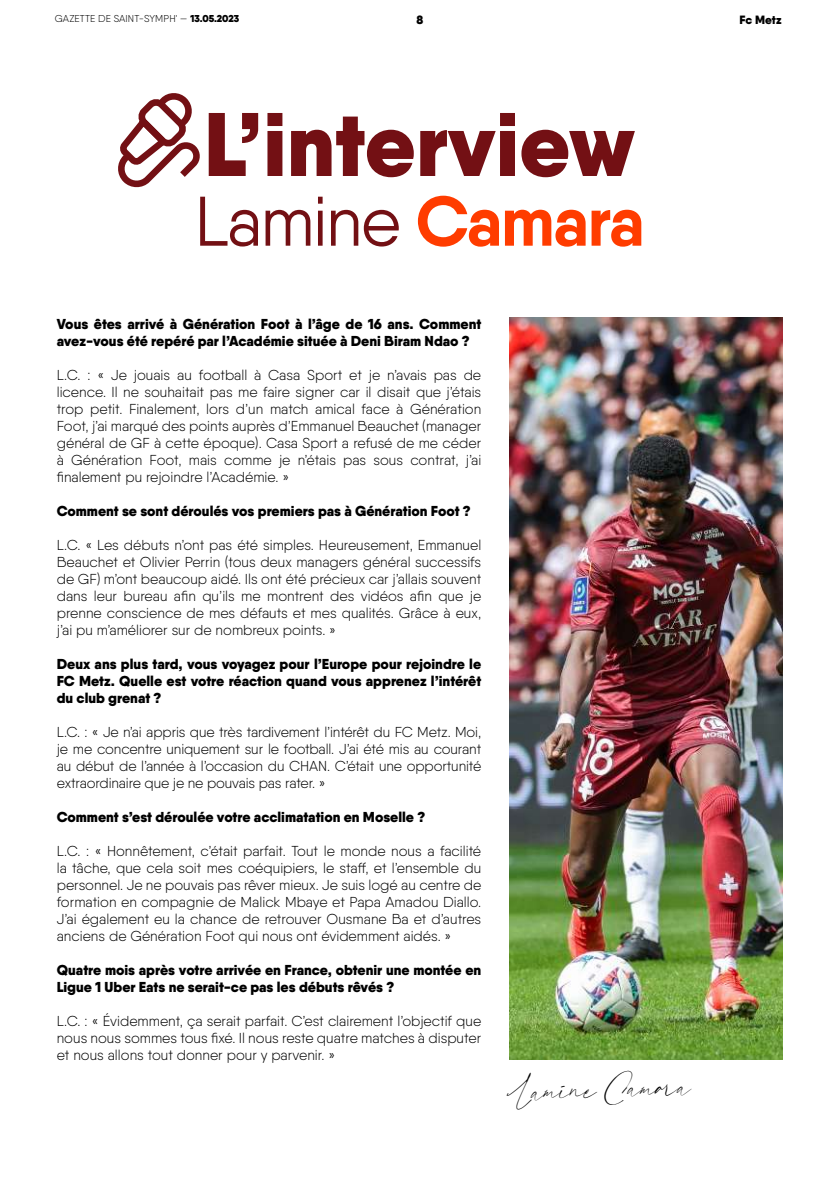
<style>
.page{position:relative;width:840px;height:1191px;background:#fff}
.page>*{position:absolute;margin:0;border:0;box-sizing:border-box;transform-origin:0 0}
.t1{font:900 90px "Qanelas";color:#731014}
.t2{font:70px "Qanelas";letter-spacing:-.02em;color:#731014}
.t3{font:26px "Mariyam";color:#000}
.t4{font:300 14.4px/17px "Qanelas";color:#000;text-align:justify}
.t5{font:900 14.4px/17px "Qanelas";color:#000}
.t6{font:900 12px "Qanelas";color:#000}
.t7{font:300 10px "Qanelas";letter-spacing:.01em;color:#000}
.s1{font-weight:900}
.s2{font-weight:700;color:#ff3c00}
</style>
<div class="page">
<img style="left:509px;top:317px;width:272px;height:743px">
<svg style="left:118px;top:93px;width:82px;height:95px"></svg>
<p class="t7" style="left:55px;top:13px;width:186px">GAZETTE DE SAINT-SYMPH' — <span class="s1">13.05.2023</span></p>
<p class="t6" style="left:739px;top:12px;width:43px">Fc Metz</p>
<p class="t6" style="left:416px;top:12px;width:8px">8</p>
<h1 class="t1" style="left:204px;top:86px;width:433px">L’interview</h1>
<h2 class="t2" style="left:194px;top:178px;width:451px">Lamine <span class="s2">Camara</span></h2>
<p class="t5" style="left:57px;top:315px;width:426px">Vous êtes arrivé à Génération Foot à l’âge de 16 ans. Comment avez-vous été repéré par l’Académie située à Deni Biram Ndao ?</p>
<p class="t4" style="left:57px;top:366px;width:426px">L.C. : « Je jouais au football à Casa Sport et je n’avais pas de licence. Il ne souhaitait pas me faire signer car il disait que j’étais trop petit. Finalement, lors d’un match amical face à Génération Foot, j’ai marqué des points auprès d’Emmanuel Beauchet (manager général de GF à cette époque). Casa Sport a refusé de me céder à Génération Foot, mais comme je n’étais pas sous contrat, j’ai finalement pu rejoindre l’Académie. »</p>
<p class="t5" style="left:57px;top:502px;width:415px">Comment se sont déroulés vos premiers pas à Génération Foot ?</p>
<p class="t4" style="left:57px;top:536px;width:426px">L.C. « Les débuts n’ont pas été simples. Heureusement, Emmanuel Beauchet et Olivier Perrin (tous deux managers général successifs de GF) m’ont beaucoup aidé. Ils ont été précieux car j’allais souvent dans leur bureau afin qu’ils me montrent des vidéos afin que je prenne conscience de mes défauts et mes qualités. Grâce à eux, j’ai pu m’améliorer sur de nombreux points. »</p>
<p class="t5" style="left:57px;top:655px;width:426px;text-align:justify">Deux ans plus tard, vous voyagez pour l’Europe pour rejoindre le FC Metz. Quelle est votre réaction quand vous apprenez l’intérêt du club grenat ?</p>
<p class="t4" style="left:57px;top:723px;width:426px">L.C. : « Je n’ai appris que très tardivement l’intérêt du FC Metz. Moi, je me concentre uniquement sur le football. J’ai été mis au courant au début de l’année à l’occasion du CHAN. C’était une opportunité extraordinaire que je ne pouvais pas rater. »</p>
<p class="t5" style="left:57px;top:808px;width:370px">Comment s’est déroulée votre acclimatation en Moselle ?</p>
<p class="t4" style="left:57px;top:842px;width:426px">L.C. : « Honnêtement, c’était parfait. Tout le monde nous a facilité la tâche, que cela soit mes coéquipiers, le staff, et l’ensemble du personnel. Je ne pouvais pas rêver mieux. Je suis logé au centre de formation en compagnie de Malick Mbaye et Papa Amadou Diallo.<br>J’ai également eu la chance de retrouver Ousmane Ba et d’autres anciens de Génération Foot qui nous ont évidemment aidés. »</p>
<p class="t5" style="left:57px;top:961px;width:426px">Quatre mois après votre arrivée en France, obtenir une montée en<br>Ligue 1 Uber Eats ne serait-ce pas les débuts rêvés ?</p>
<p class="t4" style="left:57px;top:1012px;width:426px">L.C. : « Évidemment, ça serait parfait. C’est clairement l’objectif que nous nous sommes tous fixé. Il nous reste quatre matches à disputer et nous allons tout donner pour y parvenir. »</p>
<h3 class="t3" style="left:508px;top:1074px;width:183px;rotate:-2deg">Lamine Camar a</h3>
</div>
